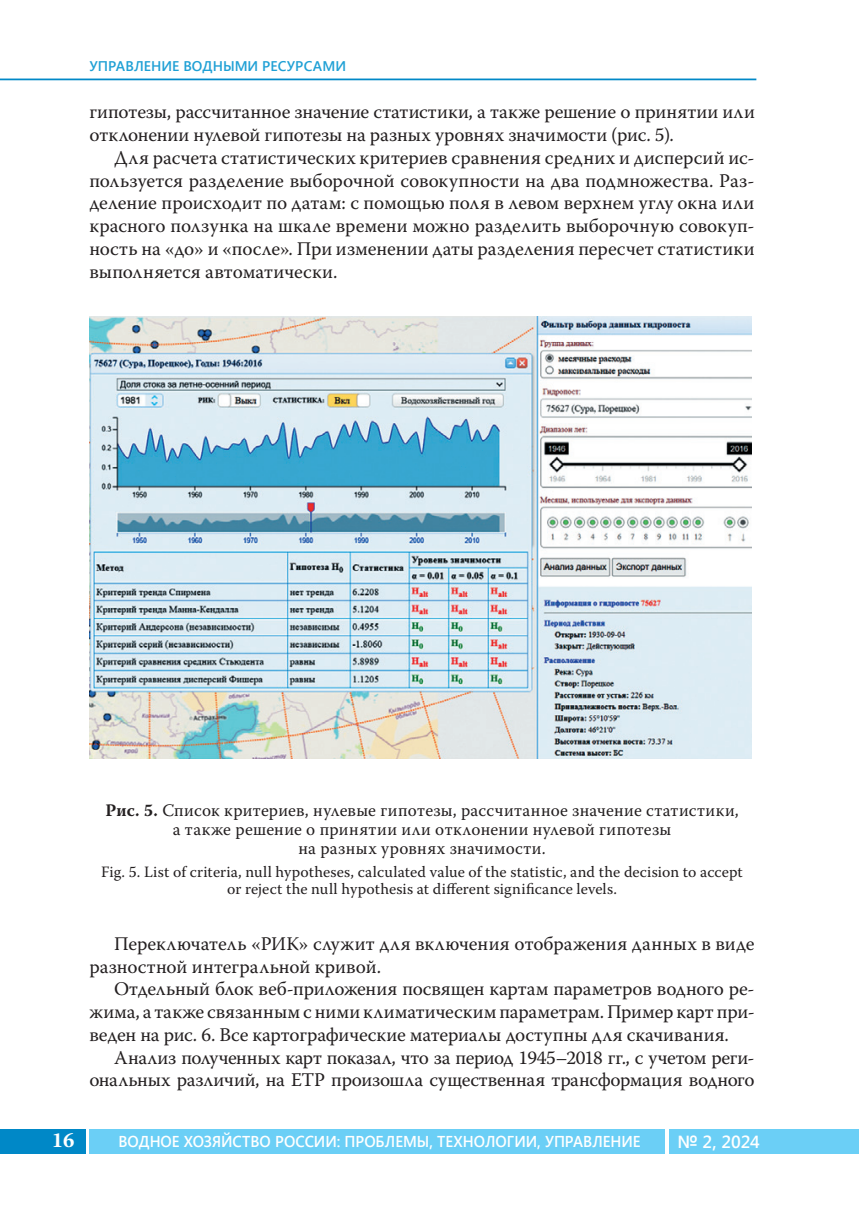
<style>
.page{position:relative;width:859px;height:1206px;background:#fff}
.page>*{position:absolute;margin:0;border:0;box-sizing:border-box;transform-origin:0 0}
.t1{font:700 21px "Warnock Pro";color:#fff}
.t2{font:19.25px "Warnock Pro";letter-spacing:-.005em;color:#231f20}
.t3{font:17.5px/19.2px "Warnock Pro";letter-spacing:.015em;color:#231f20;text-align:center}
.t4{font:600 17.5px "Segoe UI";color:#fff}
.t5{font:15.75px/17.5px "Warnock Pro";letter-spacing:.01em;color:#231f20;text-align:center}
.t6{font:600 15.75px "Segoe UI";letter-spacing:-.005em;color:#fff;scale:.95 1}
.t7{font:600 14px "Segoe UI";color:#1fa0d5}
.s1{font-weight:700}
</style>
<div class="page">
<div style="left:89px;top:1128px;width:576px;height:25px;background:#6bcff6"></div>
<div style="left:0;top:1128px;width:86px;height:25px;background:#0088c7"></div>
<div style="left:669px;top:1128px;width:189px;height:25px;background:#6bcff6"></div>
<hr style="left:0;top:79px;width:756px;height:1px;background:#0088c7">
<img style="left:89px;top:317px;width:601px;height:441px">
<img style="left:690px;top:317px;width:61px;height:441px">
<p class="t7" style="left:89px;top:56px;width:258px">УПРАВЛЕНИЕ ВОДНЫМИ РЕСУРСАМИ</p>
<p class="t2" style="left:89px;top:105px;width:666px">гипотезы, рассчитанное значение статистики, а также решение о принятии или</p>
<p class="t2" style="left:89px;top:127px;width:586px">отклонении нулевой гипотезы на разных уровнях значимости (рис. 5).</p>
<p class="t2" style="left:114px;top:150px;width:641px">Для расчета статистических критериев сравнения средних и дисперсий ис-</p>
<p class="t2" style="left:89px;top:173px;width:666px">пользуется разделение выборочной совокупности на два подмножества. Раз-</p>
<p class="t2" style="left:89px;top:196px;width:666px">деление происходит по датам: с помощью поля в левом верхнем углу окна или</p>
<p class="t2" style="left:89px;top:218px;width:666px">красного ползунка на шкале времени можно разделить выборочную совокуп-</p>
<p class="t2" style="left:89px;top:241px;width:666px">ность на «до» и «после». При изменении даты разделения пересчет статистики</p>
<p class="t2" style="left:89px;top:264px;width:249px">выполняется автоматически.</p>
<p class="t3" style="left:105px;top:801px;width:634px"><span class="s1">Рис. 5.</span> Список критериев, нулевые гипотезы, рассчитанное значение статистики, а также решение о принятии или отклонении нулевой гипотезы<br>на разных уровнях значимости.</p>
<p class="t5" style="left:101px;top:864px;width:642px">Fig. 5. List of criteria, null hypotheses, calculated value of the statistic, and the decision to accept or reject the null hypothesis at different significance levels.</p>
<p class="t2" style="left:114px;top:936px;width:641px">Переключатель «РИК» служит для включения отображения данных в виде</p>
<p class="t2" style="left:89px;top:958px;width:293px">разностной интегральной кривой.</p>
<p class="t2" style="left:114px;top:981px;width:641px">Отдельный блок веб-приложения посвящен картам параметров водного ре-</p>
<p class="t2" style="left:89px;top:1004px;width:666px">жима, а также связанным с ними климатическим параметрам. Пример карт при-</p>
<p class="t2" style="left:89px;top:1027px;width:640px">веден на рис. 6. Все картографические материалы доступны для скачивания.</p>
<p class="t2" style="left:114px;top:1049px;width:641px">Анализ полученных карт показал, что за период 1945–2018 гг., с учетом реги-</p>
<p class="t2" style="left:89px;top:1072px;width:666px">ональных различий, на ЕТР произошла существенная трансформация водного</p>
<p class="t1" style="left:52px;top:1132px;width:24px">16</p>
<p class="t6" style="left:118px;top:1129px;width:551px">ВОДНОЕ ХОЗЯЙСТВО РОССИИ: ПРОБЛЕМЫ, ТЕХНОЛОГИИ, УПРАВЛЕНИЕ</p>
<p class="t4" style="left:677px;top:1128px;width:84px">№ 2, 2024</p>
</div>
